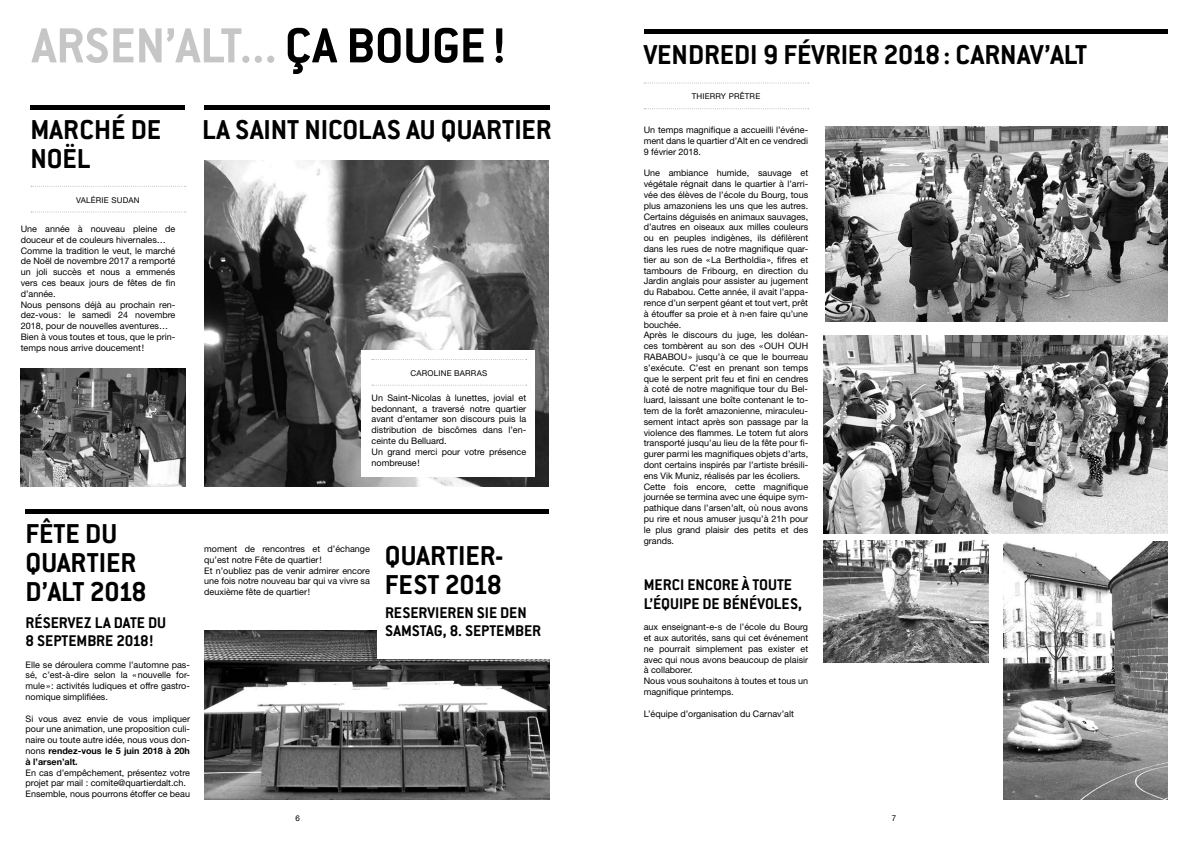
<style>
.page{position:relative;width:1191px;height:842px;background:#fff}
.page>*{position:absolute;margin:0;border:0;box-sizing:border-box;transform-origin:0 0}
.t1{font:700 54px "Conduit ITC Std";color:#c6c6c6}
.t2{font:700 30px/29px "Conduit ITC Std";color:#000}
.t3{font:700 17px/18px "Conduit ITC Std";color:#000}
.t4{font:9px/10.8px "Helvetica Neue LT Std";color:#000}
.t5{font:8px "Helvetica Neue LT Std";letter-spacing:.025em;color:#000}
.t6{font:8px "Helvetica Neue";color:#000}
.s1{color:#000}
.s2{font-weight:700}
</style>
<div class="page">
<img style="left:21px;top:369px;width:164px;height:117px">
<img style="left:204px;top:161px;width:344px;height:325px">
<img style="left:825px;top:127px;width:342px;height:195px">
<img style="left:823px;top:541px;width:165px;height:121px">
<img style="left:1003px;top:542px;width:164px;height:257px">
<img style="left:823px;top:335px;width:344px;height:199px">
<img style="left:204px;top:630px;width:345px;height:169px">
<hr style="left:26px;top:509px;width:523px;height:4px;background:#000">
<svg style="left:31px;top:186px;width:155px;height:1px"></svg>
<svg style="left:31px;top:211px;width:155px;height:1px"></svg>
<svg style="left:644px;top:83px;width:164px;height:1px"></svg>
<svg style="left:644px;top:108px;width:164px;height:1px"></svg>
<hr style="left:31px;top:105px;width:154px;height:4px;background:#000">
<div style="left:644px;top:29px;width:523px;height:5px;background:#000"></div>
<hr style="left:204px;top:105px;width:345px;height:4px;background:#000">
<div style="left:361px;top:350px;width:174px;height:126px;background:#fff"></div>
<div style="left:377px;top:541px;width:173px;height:117px;background:#fff"></div>
<svg style="left:372px;top:359px;width:155px;height:1px"></svg>
<svg style="left:372px;top:385px;width:155px;height:1px"></svg>
<h1 class="t1" style="left:32px;top:13px;width:477px">ARSEN’ALT... <span class="s1">ÇA BOUGE!</span></h1>
<h2 class="t2" style="left:31px;top:115px;width:132px">MARCHÉ DE<br>NOËL</h2>
<p class="t5" style="left:76px;top:195px;width:65px">VALÉRIE SUDAN</p>
<p class="t4" style="left:21px;top:223px;width:156px">Une année à nouveau pleine de douceur et de couleurs hivernales…<br>Comme la tradition le veut, le marché de Noël de novembre 2017 a remporté un joli succès et nous a emmenés vers ces beaux jours de fêtes de fin d’année.<br>Nous pensons déjà au prochain ren&shy;dez-vous: le samedi 24 novembre<br>2018, pour de nouvelles aventures…<br>Bien à vous toutes et tous, que le prin&shy;temps nous arrive doucement!</p>
<h2 class="t2" style="left:202px;top:115px;width:351px">LA SAINT NICOLAS AU QUARTIER</h2>
<p class="t5" style="left:410px;top:368px;width:78px">CAROLINE BARRAS</p>
<p class="t4" style="left:371px;top:392px;width:156px">Un Saint-Nicolas à lunettes, jovial et bedonnant, a traversé notre quartier avant d’entamer son discours puis la distribution de biscômes dans l’en&shy;ceinte du Belluard.<br>Un grand merci pour votre présence nombreuse!</p>
<h2 class="t2" style="left:26px;top:519px;width:123px">FÊTE DU<br>QUARTIER<br>D’ALT 2018</h2>
<h3 class="t3" style="left:26px;top:613px;width:142px">RÉSERVEZ LA DATE DU<br>8 SEPTEMBRE 2018!</h3>
<p class="t4" style="left:26px;top:659px;width:166px;text-align:justify">Elle se déroulera comme l’automne pas&shy;sé, c’est-à-dire selon la «nouvelle for&shy;mule»: activités ludiques et offre gastro&shy;nomique simplifiées.</p>
<p class="t4" style="left:26px;top:713px;width:166px;text-align:justify">Si vous avez envie de vous impliquer pour une animation, une proposition culi&shy;naire ou toute autre idée, nous vous don&shy;nons <span class="s2">rendez-vous le 5 juin 2018 à 20h à l’arsen’alt.</span></p>
<p class="t4" style="left:26px;top:767px;width:166px">En cas d’empêchement, présentez votre projet par mail : comite@quartierdalt.ch.<br>Ensemble, nous pourrons étoffer ce beau</p>
<p class="t4" style="left:204px;top:543px;width:167px">moment de rencontres et d’échange qu’est notre Fête de quartier!<br>Et n’oubliez pas de venir admirer encore une fois notre nouveau bar qui va vivre sa deuxième fête de quartier!</p>
<h2 class="t2" style="left:385px;top:540px;width:120px">QUARTIER-<br>FEST 2018</h2>
<h3 class="t3" style="left:385px;top:603px;width:158px">RESERVIEREN SIE DEN<br>SAMSTAG, 8. SEPTEMBER</h3>
<h2 class="t2" style="left:643px;top:39px;width:445px">VENDREDI 9 FÉVRIER 2018: CARNAV’ALT</h2>
<p class="t5" style="left:691px;top:92px;width:70px">THIERRY PRÊTRE</p>
<p class="t4" style="left:643px;top:124px;width:166px;text-align:justify">Un temps magnifique a accueilli l’événe&shy;ment dans le quartier d’Alt en ce vendredi 9 février 2018.</p>
<p class="t4" style="left:643px;top:168px;width:166px">Une ambiance humide, sauvage et végétale régnait dans le quartier à l’arri&shy;vée des élèves de l’école du Bourg, tous plus amazoniens les uns que les autres.<br>Certains déguisés en animaux sauvages, d’autres en oiseaux aux milles couleurs ou en peuples indigènes, ils défilèrent dans les rues de notre magnifique quar&shy;tier au son de «La Bertholdia», fifres et tambours de Fribourg, en direction du Jardin anglais pour assister au jugement du Rababou. Cette année, il avait l’appa&shy;rence d’un serpent géant et tout vert, prêt à étouffer sa proie et à n›en faire qu’une bouchée.<br>Après le discours du juge, les doléan&shy;ces tombèrent au son des «OUH OUH RABABOU» jusqu’à ce que le bourreau s’exécute. C’est en prenant son temps que le serpent prit feu et fini en cendres à coté de notre magnifique tour du Bel&shy;luard, laissant une boîte contenant le to&shy;tem de la forêt amazonienne, miraculeu&shy;sement intact après son passage par la violence des flammes. Le totem fut alors transporté jusqu’au lieu de la fête pour fi&shy;gurer parmi les magnifiques objets d’arts, dont certains inspirés par l’artiste brésili&shy;ens Vik Muniz, réalisés par les écoliers.<br>Cette fois encore, cette magnifique journée se termina avec une équipe sym&shy;pathique dans l’arsen’alt, où nous avons pu rire et nous amuser jusqu’à 21h pour le plus grand plaisir des petits et des grands.</p>
<h3 class="t3" style="left:643px;top:576px;width:160px">MERCI ENCORE À TOUTE<br>L’ÉQUIPE DE BÉNÉVOLES,</h3>
<p class="t4" style="left:643px;top:621px;width:166px">aux enseignant-e-s de l’école du Bourg et aux autorités, sans qui cet événement ne pourrait simplement pas exister et avec qui nous avons beaucoup de plaisir à collaborer.<br>Nous vous souhaitons à toutes et tous un magnifique printemps.</p>
<p class="t4" style="left:643px;top:708px;width:152px">L’équipe d’organisation du Carnav’alt</p>
<p class="t6" style="left:295px;top:813px;width:6px">6</p>
<p class="t6" style="left:891px;top:813px;width:6px">7</p>
</div>
